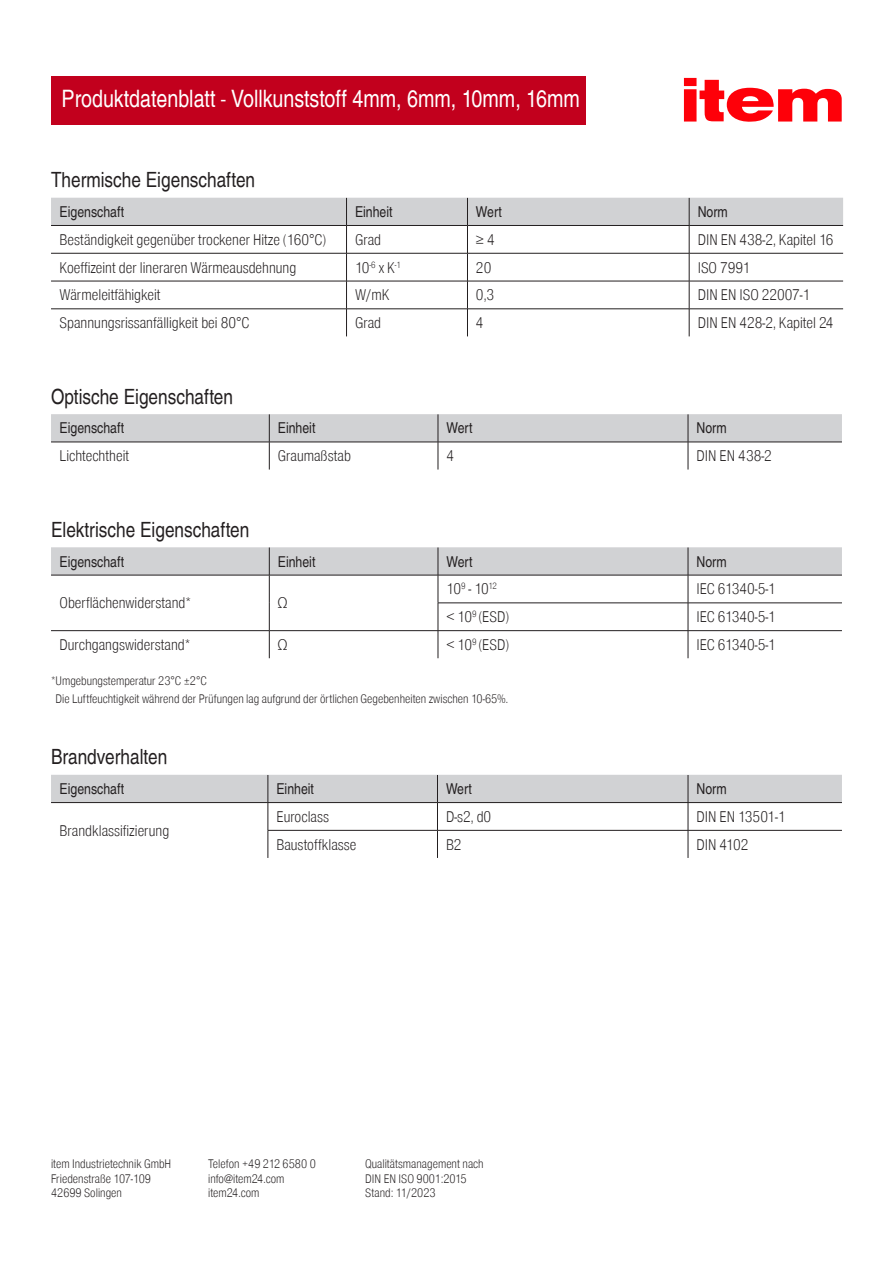
<style>
.page{position:relative;width:893px;height:1263px;background:#fff}
.page>*{position:absolute;margin:0;border:0;box-sizing:border-box;transform-origin:0 0}
.Headline_auf_rotem_Balken_16pt{font:24px "Item Global Reg Con";color:#fff}
.Copytext_Reg{font:21px "Nimbus Item Reg Con";color:#231f20}
.Copytext{font:15px "Item Global Lig Con";color:#231f20}
.Copytext_Reg-2{font:15px "Nimbus Item Reg Con";color:#231f20}
.Copytext-2{font:12px/14.4px "Item Global Lig Con";color:#231f20}
.s1{font-family:"Item Global Lig Con"}
</style>
<div class="page">
<div style="left:51px;top:77px;width:535px;height:48px;background:#c2001d"></div>
<svg style="left:684px;top:78px;width:158px;height:44px"></svg>
<svg style="left:51px;top:198px;width:792px;height:138px"></svg>
<svg style="left:51px;top:414px;width:791px;height:55px"></svg>
<svg style="left:51px;top:547px;width:791px;height:111px"></svg>
<svg style="left:51px;top:775px;width:791px;height:83px"></svg>
<p class="Headline_auf_rotem_Balken_16pt" style="left:62px;top:82px;width:520px">Produktdatenblatt <span class="s1">-</span> Vollkunststoff 4mm, 6mm, 10mm, 16mm</p>
<p class="Copytext_Reg" style="left:51px;top:167px;width:206px">Thermische Eigenschaften</p>
<p class="Copytext_Reg-2" style="left:60px;top:203px;width:66px">Eigenschaft</p>
<p class="Copytext_Reg-2" style="left:355px;top:203px;width:39px">Einheit</p>
<p class="Copytext_Reg-2" style="left:476px;top:203px;width:27px">Wert</p>
<p class="Copytext_Reg-2" style="left:698px;top:203px;width:32px">Norm</p>
<p class="Copytext" style="left:60px;top:229px;width:268px">Beständigkeit gegenüber trockener Hitze (160°C)</p>
<p class="Copytext" style="left:355px;top:229px;width:28px">Grad</p>
<p class="Copytext" style="left:476px;top:229px;width:20px">≥ 4</p>
<p class="Copytext" style="left:698px;top:229px;width:137px">DIN EN 438-2, Kapitel 16</p>
<p class="Copytext" style="left:60px;top:257px;width:238px">Koeffizeint der lineraren Wärmeausdehnung</p>
<p class="Copytext" style="left:355px;top:257px;width:48px">10<sup>-6</sup> x K<sup>-1</sup></p>
<p class="Copytext" style="left:476px;top:257px;width:17px">20</p>
<p class="Copytext" style="left:698px;top:257px;width:54px">ISO 7991</p>
<p class="Copytext" style="left:60px;top:285px;width:103px">Wärmeleitfähigkeit</p>
<p class="Copytext" style="left:355px;top:285px;width:36px">W/mK</p>
<p class="Copytext" style="left:476px;top:285px;width:20px">0,3</p>
<p class="Copytext" style="left:698px;top:285px;width:114px">DIN EN ISO 22007-1</p>
<p class="Copytext" style="left:60px;top:312px;width:192px">Spannungsrissanfälligkeit bei 80°C</p>
<p class="Copytext" style="left:355px;top:312px;width:28px">Grad</p>
<p class="Copytext" style="left:476px;top:312px;width:9px">4</p>
<p class="Copytext" style="left:698px;top:312px;width:137px">DIN EN 428-2, Kapitel 24</p>
<p class="Copytext_Reg" style="left:51px;top:384px;width:184px">Optische Eigenschaften</p>
<p class="Copytext_Reg-2" style="left:60px;top:419px;width:66px">Eigenschaft</p>
<p class="Copytext_Reg-2" style="left:278px;top:419px;width:39px">Einheit</p>
<p class="Copytext_Reg-2" style="left:446px;top:419px;width:27px">Wert</p>
<p class="Copytext_Reg-2" style="left:696px;top:419px;width:32px">Norm</p>
<p class="Copytext" style="left:60px;top:445px;width:71px">Lichtechtheit</p>
<p class="Copytext" style="left:278px;top:445px;width:75px">Graumaßstab</p>
<p class="Copytext" style="left:446px;top:445px;width:9px">4</p>
<p class="Copytext" style="left:696px;top:445px;width:77px">DIN EN 438-2</p>
<p class="Copytext_Reg" style="left:51px;top:517px;width:200px">Elektrische Eigenschaften</p>
<p class="Copytext_Reg-2" style="left:60px;top:552px;width:66px">Eigenschaft</p>
<p class="Copytext_Reg-2" style="left:278px;top:552px;width:39px">Einheit</p>
<p class="Copytext_Reg-2" style="left:446px;top:552px;width:27px">Wert</p>
<p class="Copytext_Reg-2" style="left:696px;top:552px;width:32px">Norm</p>
<p class="Copytext" style="left:60px;top:592px;width:133px">Oberflächenwiderstand*</p>
<p class="Copytext" style="left:278px;top:592px;width:11px">Ω</p>
<p class="Copytext" style="left:446px;top:579px;width:52px">10<sup>9</sup> - 10<sup>12</sup></p>
<p class="Copytext" style="left:696px;top:579px;width:81px">IEC 61340-5-1</p>
<p class="Copytext" style="left:446px;top:606px;width:64px">&lt; 10<sup>9</sup> (ESD)</p>
<p class="Copytext" style="left:696px;top:606px;width:81px">IEC 61340-5-1</p>
<p class="Copytext" style="left:60px;top:634px;width:133px">Durchgangswiderstand*</p>
<p class="Copytext" style="left:278px;top:634px;width:11px">Ω</p>
<p class="Copytext" style="left:446px;top:634px;width:64px">&lt; 10<sup>9</sup> (ESD)</p>
<p class="Copytext" style="left:696px;top:634px;width:81px">IEC 61340-5-1</p>
<p class="Copytext-2" style="left:56px;top:673px;width:454px;line-height:18px;text-indent:-4px">*Umgebungstemperatur 23°C ±2°C<br>Die Luftfeuchtigkeit während der Prüfungen lag aufgrund der örtlichen Gegebenheiten zwischen 10-65%.</p>
<p class="Copytext_Reg" style="left:51px;top:744px;width:118px">Brandverhalten</p>
<p class="Copytext_Reg-2" style="left:60px;top:780px;width:66px">Eigenschaft</p>
<p class="Copytext_Reg-2" style="left:276px;top:780px;width:39px">Einheit</p>
<p class="Copytext_Reg-2" style="left:446px;top:780px;width:27px">Wert</p>
<p class="Copytext_Reg-2" style="left:696px;top:780px;width:32px">Norm</p>
<p class="Copytext" style="left:60px;top:820px;width:111px">Brandklassifizierung</p>
<p class="Copytext" style="left:276px;top:806px;width:54px">Euroclass</p>
<p class="Copytext" style="left:446px;top:806px;width:47px">D-s2, d0</p>
<p class="Copytext" style="left:696px;top:806px;width:91px">DIN EN 13501-1</p>
<p class="Copytext" style="left:276px;top:834px;width:81px">Baustoffklasse</p>
<p class="Copytext" style="left:446px;top:834px;width:17px">B2</p>
<p class="Copytext" style="left:696px;top:834px;width:54px">DIN 4102</p>
<p class="Copytext-2" style="left:51px;top:1157px;width:122px">item Industrietechnik GmbH<br>Friedenstraße 107-109<br>42699 Solingen</p>
<p class="Copytext-2" style="left:208px;top:1157px;width:109px">Telefon +49 212 6580 0 info@item24.com item24.com</p>
<p class="Copytext-2" style="left:365px;top:1157px;width:120px">Qualitätsmanagement nach<br>DIN EN ISO 9001:2015<br>Stand: 11/2023</p>
</div>
